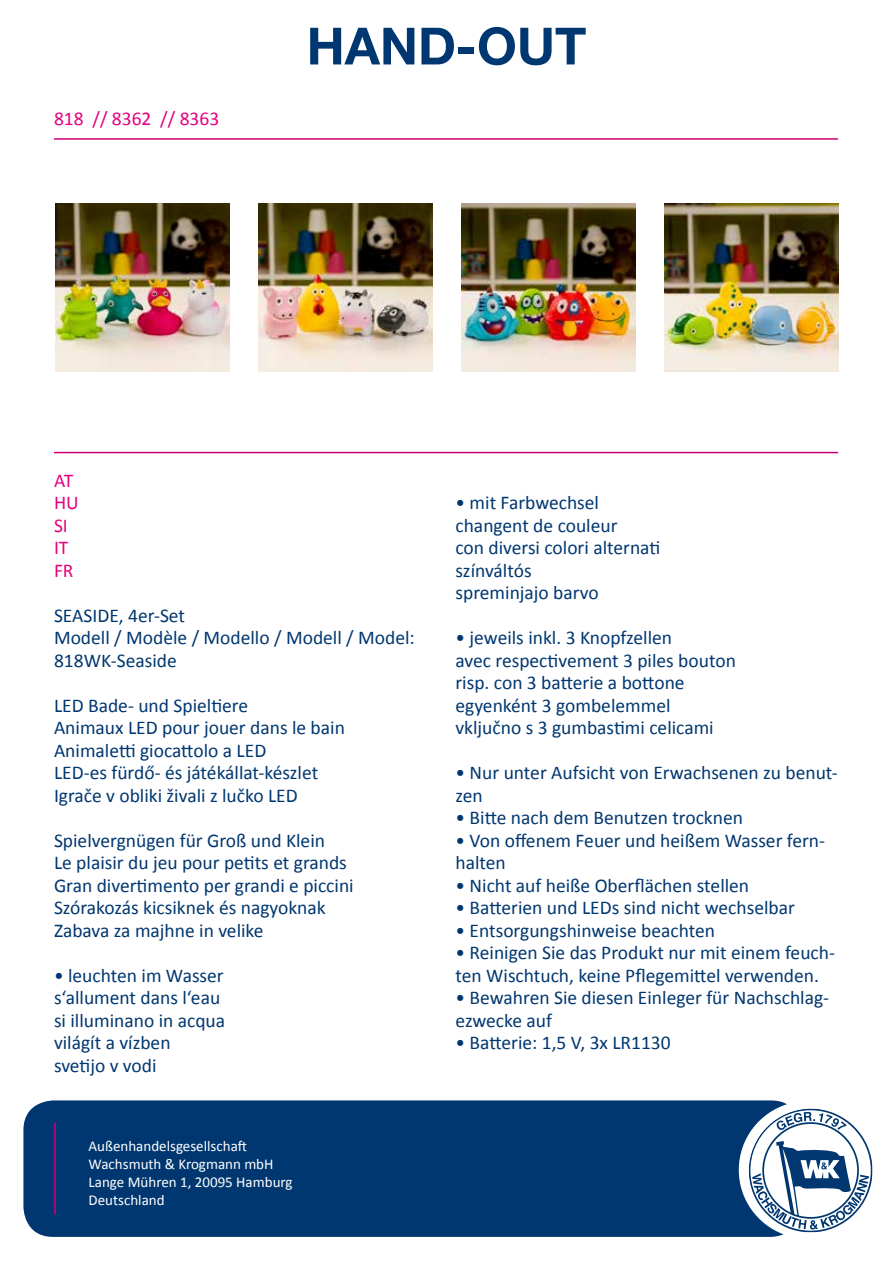
<style>
.page{position:relative;width:893px;height:1263px;background:#fff}
.page>*{position:absolute;margin:0;border:0;box-sizing:border-box;transform-origin:0 0}
.t1{font:700 51.3px "Helvetica Neue LT Std";color:#003770}
.t2{font:19.5px/22.5px "Calibri";color:#003770}
.t3{font:19.5px/22.5px "Calibri";color:#e6007d}
.t4{font:15px/18px "Calibri";color:#fff}
</style>
<div class="page">
<div style="left:23px;top:1100px;width:764px;height:137px;background:#003770"></div>
<hr style="left:54px;top:138px;width:784px;height:2px;background:#cf0076">
<hr style="left:54px;top:452px;width:784px;height:1px;background:#cf0076">
<hr style="left:54px;top:1123px;width:2px;height:91px;background:#cf0076">
<svg style="left:749px;top:1108px;width:123px;height:124px"></svg>
<img style="left:56px;top:203px;width:174px;height:169px">
<img style="left:664px;top:203px;width:174px;height:169px">
<img style="left:461px;top:203px;width:174px;height:169px">
<img style="left:259px;top:203px;width:174px;height:169px">
<p class="t3" style="left:54px;top:107px;width:167px">818 // 8362 // 8363</p>
<h1 class="t1" style="left:307px;top:14px;width:281px">HAND-OUT</h1>
<p class="t3" style="left:54px;top:468px;width:26px">AT<br>HU<br>SI<br>IT<br>FR</p>
<p class="t2" style="left:54px;top:603px;width:362px">SEASIDE, 4er-Set<br>Modell / Modèle / Modello / Modell / Model:<br>818WK-Seaside</p>
<p class="t2" style="left:54px;top:693px;width:292px">LED Bade- und Spieltiere<br>Animaux LED pour jouer dans le bain<br>Animaletti giocattolo a LED<br>LED-es fürdő- és játékállat-készlet<br>Igrače v obliki živali z lučko LED</p>
<p class="t2" style="left:54px;top:828px;width:301px">Spielvergnügen für Groß und Klein<br>Le plaisir du jeu pour petits et grands Gran divertimento per grandi e piccini Szórakozás kicsiknek és nagyoknak Zabava za majhne in velike</p>
<p class="t2" style="left:54px;top:963px;width:173px">• leuchten im Wasser s‘allument dans l‘eau si illuminano in acqua világít a vízben svetijo v vodi</p>
<p class="t4" style="left:89px;top:1137px;width:206px">Außenhandelsgesellschaft<br>Wachsmuth &amp; Krogmann mbH<br>Lange Mühren 1, 20095 Hamburg<br>Deutschland</p>
<p class="t2" style="left:455px;top:491px;width:206px">• mit Farbwechsel changent de couleur<br>con diversi colori alternati színváltós<br>spreminjajo barvo</p>
<p class="t2" style="left:455px;top:626px;width:282px">• jeweils inkl. 3 Knopfzellen<br>avec respectivement 3 piles bouton risp. con 3 batterie a bottone egyenként 3 gombelemmel vključno s 3 gumbastimi celicami</p>
<p class="t2" style="left:455px;top:761px;width:384px">• Nur unter Aufsicht von Erwachsenen zu benut&shy;zen</p>
<p class="t2" style="left:455px;top:806px;width:289px">• Bitte nach dem Benutzen trocknen</p>
<p class="t2" style="left:455px;top:828px;width:371px">• Von offenem Feuer und heißem Wasser fern&shy;halten</p>
<p class="t2" style="left:455px;top:873px;width:295px">• Nicht auf heiße Oberflächen stellen</p>
<p class="t2" style="left:455px;top:896px;width:341px">• Batterien und LEDs sind nicht wechselbar</p>
<p class="t2" style="left:455px;top:918px;width:261px">• Entsorgungshinweise beachten</p>
<p class="t2" style="left:455px;top:941px;width:381px">• Reinigen Sie das Produkt nur mit einem feuch&shy;ten Wischtuch, keine Pflegemittel verwenden.</p>
<p class="t2" style="left:455px;top:986px;width:375px">• Bewahren Sie diesen Einleger für Nachschlag&shy;ezwecke auf</p>
<p class="t2" style="left:455px;top:1031px;width:217px">• Batterie: 1,5 V, 3x LR1130</p>
</div>
